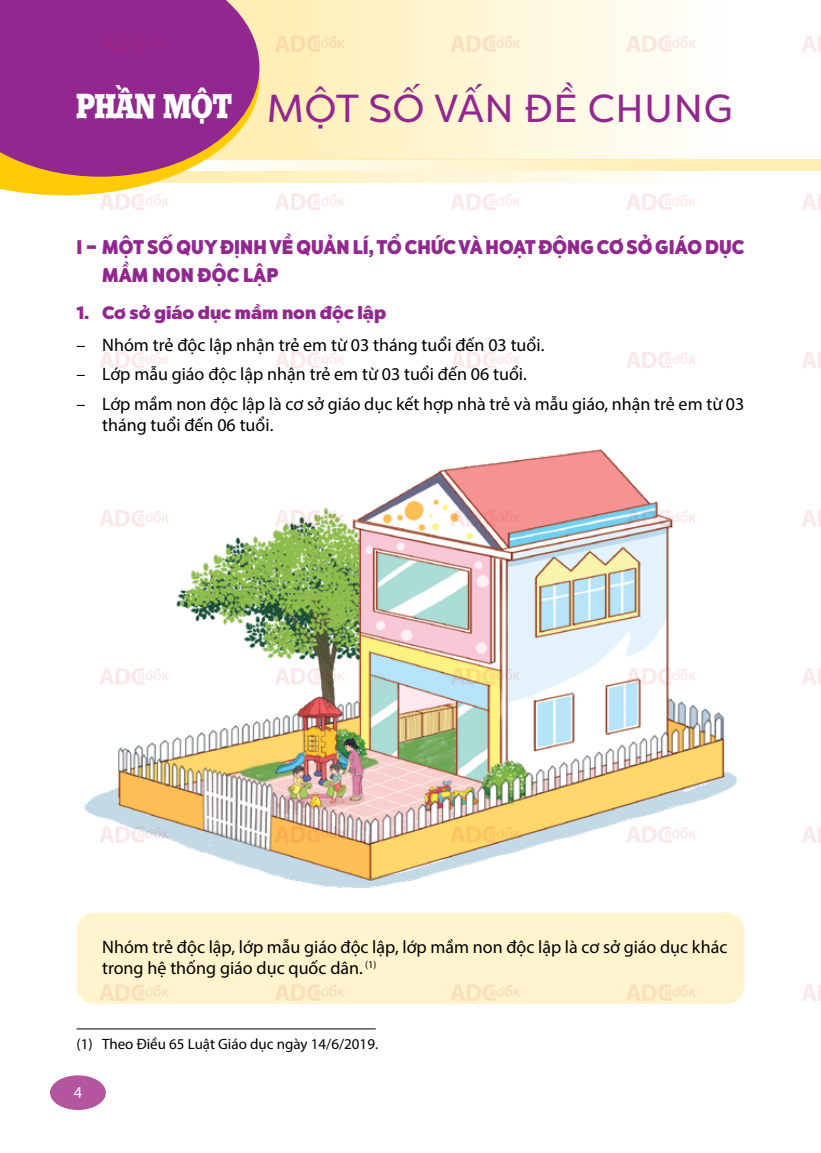
<style>
.page{position:relative;width:821px;height:1153px;background:#fff}
.page>*{position:absolute;margin:0;border:0;box-sizing:border-box;transform-origin:0 0}
.t1{font:39px "Chronica Pro";letter-spacing:.01em;color:#92278f}
.t2{font:800 19.8px/28.5px "Chronica Pro";letter-spacing:.01em;color:#92278f;scale:.91 1}
.t3{font:18px/21px "Myriad Pro";color:#000}
.t4{font:800 18px "Chronica Pro";color:#92278f}
.t5{font:16.5px "Myriad Pro";color:#fff}
.t6{font:15px "Myriad Pro";color:#000}
.s1{font-family:"SFU Stafford";font-weight:700;font-size:33px;color:#fff}
</style>
<div class="page">
<div style="left:50px;top:1075px;width:56px;height:34px;background:#b455a0;border-radius:50%"></div>
<div style="left:77px;top:912px;width:667px;height:91px;background:#fff4cd;border-radius:18px"></div>
<svg style="left:259px;top:0;width:410px;height:159px;background:#fef5d3"></svg>
<svg style="left:259px;top:159px;width:562px;height:12px;background:#fff3c8"></svg>
<svg style="left:259px;top:171px;width:392px;height:11px;background:#fff6d7"></svg>
<svg style="left:0;top:177px;width:259px;height:18px;fill:#ffcb05"></svg>
<svg style="left:0;top:0;width:259px;height:177px;background:#9e3c8c"></svg>
<img style="left:84px;top:449px;width:653px;height:439px">
<hr style="left:77px;top:1028px;width:299px;height:1px;background:#000">
<svg style="left:99px;top:35px;width:70px;height:17px"></svg>
<svg style="left:275px;top:35px;width:70px;height:17px"></svg>
<svg style="left:450px;top:35px;width:70px;height:17px"></svg>
<svg style="left:626px;top:35px;width:70px;height:17px"></svg>
<svg style="left:802px;top:35px;width:19px;height:17px"></svg>
<svg style="left:99px;top:193px;width:70px;height:17px"></svg>
<svg style="left:275px;top:193px;width:69px;height:17px"></svg>
<svg style="left:451px;top:193px;width:69px;height:17px"></svg>
<svg style="left:626px;top:193px;width:70px;height:17px"></svg>
<svg style="left:802px;top:194px;width:19px;height:16px"></svg>
<svg style="left:100px;top:352px;width:69px;height:16px"></svg>
<svg style="left:275px;top:352px;width:70px;height:16px"></svg>
<svg style="left:451px;top:352px;width:69px;height:16px"></svg>
<svg style="left:626px;top:352px;width:70px;height:16px"></svg>
<svg style="left:802px;top:352px;width:19px;height:16px"></svg>
<svg style="left:99px;top:509px;width:70px;height:17px"></svg>
<svg style="left:275px;top:509px;width:70px;height:17px"></svg>
<svg style="left:450px;top:509px;width:70px;height:17px"></svg>
<svg style="left:626px;top:509px;width:70px;height:17px"></svg>
<svg style="left:802px;top:510px;width:19px;height:16px"></svg>
<svg style="left:99px;top:668px;width:70px;height:16px"></svg>
<svg style="left:275px;top:668px;width:70px;height:16px"></svg>
<svg style="left:450px;top:668px;width:70px;height:16px"></svg>
<svg style="left:626px;top:668px;width:70px;height:16px"></svg>
<svg style="left:802px;top:668px;width:19px;height:16px"></svg>
<svg style="left:99px;top:826px;width:70px;height:16px"></svg>
<svg style="left:275px;top:826px;width:70px;height:16px"></svg>
<svg style="left:450px;top:826px;width:70px;height:16px"></svg>
<svg style="left:626px;top:826px;width:70px;height:16px"></svg>
<svg style="left:802px;top:826px;width:19px;height:16px"></svg>
<svg style="left:100px;top:984px;width:69px;height:16px"></svg>
<svg style="left:275px;top:984px;width:69px;height:16px"></svg>
<svg style="left:451px;top:984px;width:69px;height:16px"></svg>
<svg style="left:626px;top:984px;width:70px;height:16px"></svg>
<svg style="left:802px;top:984px;width:19px;height:16px"></svg>
<h1 class="t1" style="left:77px;top:81px;width:657px"><span class="s1">PHẦN MỘT</span> MỘT SỐ VẤN ĐỀ CHUNG</h1>
<p class="t2" style="left:102px;top:232px;width:707px;text-indent:-26px">I – MỘT SỐ QUY ĐỊNH VỀ QUẢN LÍ, TỔ CHỨC VÀ HOẠT ĐỘNG CƠ SỞ GIÁO DỤC<br>MẦM NON ĐỘC LẬP</p>
<p class="t4" style="left:77px;top:299px;width:311px">1. Cơ sở giáo dục mầm non độc lập</p>
<p class="t3" style="left:77px;top:334px;width:469px">– Nhóm trẻ độc lập nhận trẻ em từ 03 tháng tuổi đến 03 tuổi.</p>
<p class="t3" style="left:77px;top:363px;width:452px">– Lớp mẫu giáo độc lập nhận trẻ em từ 03 tuổi đến 06 tuổi.</p>
<p class="t3" style="left:102px;top:393px;width:644px;text-indent:-26px">– Lớp mầm non độc lập là cơ sở giáo dục kết hợp nhà trẻ và mẫu giáo, nhận trẻ em từ 03 tháng tuổi đến 06 tuổi.</p>
<p class="t3" style="left:102px;top:936px;width:627px">Nhóm trẻ độc lập, lớp mẫu giáo độc lập, lớp mầm non độc lập là cơ sở giáo dục khác trong hệ thống giáo dục quốc dân. <sup>(1)</sup></p>
<p class="t6" style="left:77px;top:1034px;width:303px">(1) Theo Điều 65 Luật Giáo dục ngày 14/6/2019.</p>
<p class="t5" style="left:74px;top:1082px;width:10px">4</p>
</div>
